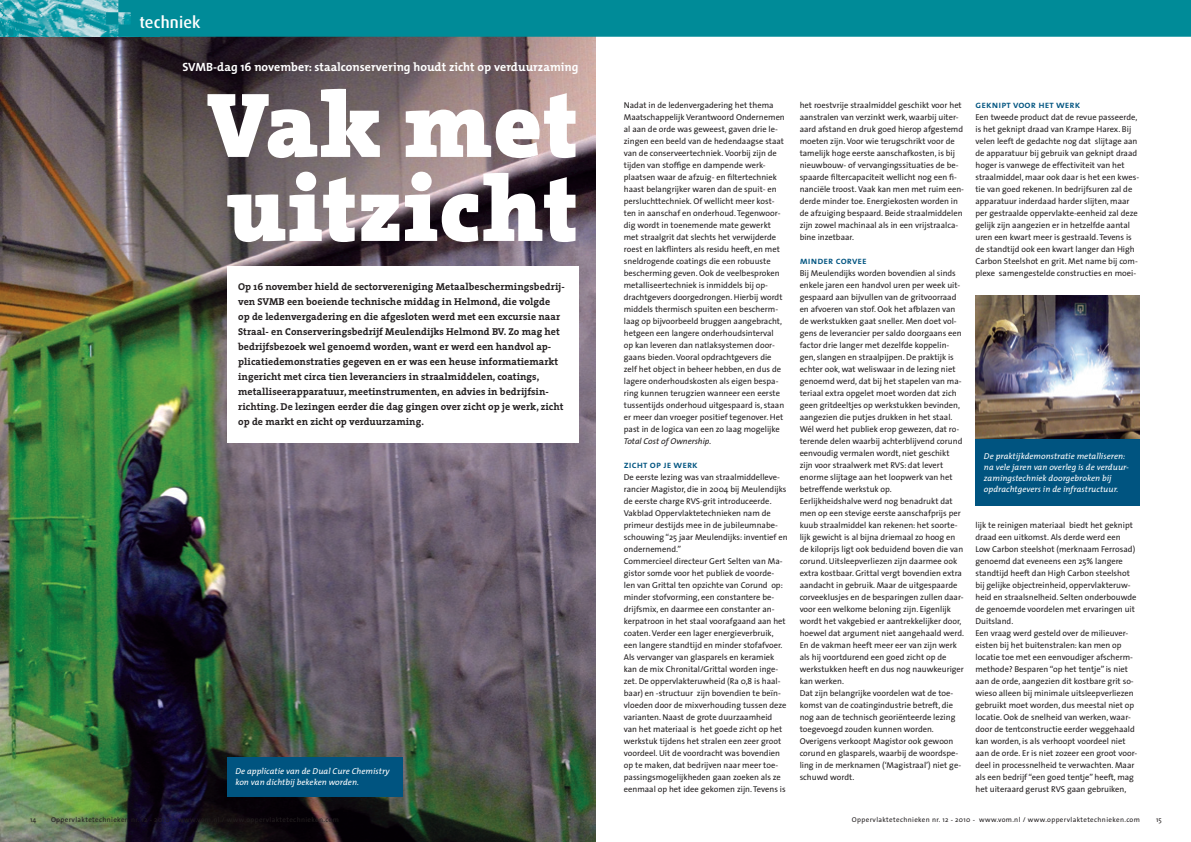
<style>
.page{position:relative;width:1191px;height:842px;background:#fff}
.page>*{position:absolute;margin:0;border:0;box-sizing:border-box;transform-origin:0 0}
.kop{font:900 93px "The Serif";letter-spacing:.01em;color:#fff}
.t1{font:500 16.2px "Dax";letter-spacing:.01em;color:#fff}
.chapeau{font:700 12px "The Mix";letter-spacing:.005em;color:#fff}
.intro{font:700 10px/15px "The Serif";letter-spacing:.005em;color:#231f20}
.subkop{font:10px "The Mix Semi Bold Caps";letter-spacing:.01em;color:#005480}
.platte_tekst{font:8.5px/12px "The Sans";color:#231f20}
.bijschrift{font:italic 8.5px/11px "The Mix";letter-spacing:.005em;color:#fff}
.t2{font:7px "The Sans";letter-spacing:.05em;color:#231f20}
.s1{font-style:italic}
</style>
<div class="page">
<img style="left:0;top:37px;width:595px;height:805px">
<img style="left:0;top:0;width:106px;height:37px">
<div style="left:106px;top:0;width:1085px;height:37px;background:#008b98"></div>
<div style="left:227px;top:266px;width:351px;height:176px;background:#fff"></div>
<img style="left:975px;top:296px;width:165px;height:143px">
<div style="left:975px;top:439px;width:165px;height:67px;background:#005480"></div>
<div style="left:227px;top:757px;width:176px;height:40px;background:#005480"></div>
<p class="t1" style="left:139px;top:14px;width:63px">techniek</p>
<p class="chapeau" style="left:183px;top:57px;width:397px">SVMB-dag 16 november: staalconservering houdt zicht op verduurzaming</p>
<p class="kop" style="left:206px;top:47px;width:373px">Vak met</p>
<p class="kop" style="left:226px;top:131px;width:354px">uitzicht</p>
<p class="intro" style="left:238px;top:279px;width:328px">Op 16 november hield de sectorvereniging Metaalbeschermingsbedrij&shy;ven SVMB een boeiende technische middag in Helmond, die volgde<br>op de ledenvergadering en die afgesloten werd met een excursie naar Straal- en Conserveringsbedrijf Meulendijks Helmond BV. Zo mag het bedrijfsbezoek wel genoemd worden, want er werd een handvol ap&shy;plicatiedemonstraties gegeven en er was een heuse informatiemarkt ingericht met circa tien leveranciers in straalmiddelen, coatings, metalliseerapparatuur, meetinstrumenten, en advies in bedrijfsin&shy;richting. De lezingen eerder die dag gingen over zicht op je werk, zicht op de markt en zicht op verduurzaming.</p>
<p class="bijschrift" style="left:235px;top:766px;width:156px">De applicatie van de Dual Cure Chemistry kon van dichtbij bekeken worden.</p>
<p class="platte_tekst" style="left:624px;top:99px;width:162px">Nadat in de ledenvergadering het thema Maatschappelijk Verantwoord Ondernemen al aan de orde was geweest, gaven drie le&shy;zingen een beeld van de hedendaagse staat van de conserveertechniek. Voorbij zijn de tijden van stoffige en dampende werk&shy;plaatsen waar de afzuig- en filtertechniek haast belangrijker waren dan de spuit- en persluchttechniek. Of wellicht meer kost&shy;ten in aanschaf en onderhoud. Tegenwoor&shy;dig wordt in toenemende mate gewerkt met straalgrit dat slechts het verwijderde roest en lakflinters als residu heeft, en met sneldrogende coatings die een robuuste bescherming geven. Ook de veelbesproken metalliseertechniek is inmiddels bij op&shy;drachtgevers doorgedrongen. Hierbij wordt middels thermisch spuiten een bescherm&shy;laag op bijvoorbeeld bruggen aangebracht, hetgeen een langere onderhoudsinterval op kan leveren dan natlaksystemen door&shy;gaans bieden. Vooral opdrachtgevers die zelf het object in beheer hebben, en dus de lagere onderhoudskosten als eigen bespa&shy;ring kunnen terugzien wanneer een eerste tussentijds onderhoud uitgespaard is, staan er meer dan vroeger positief tegenover. Het past in de logica van een zo laag mogelijke <span class="s1">Total Cost of Ownership.</span></p>
<p class="subkop" style="left:624px;top:456px;width:75px">zicht op je werk</p>
<p class="platte_tekst" style="left:624px;top:471px;width:165px">De eerste lezing was van straalmiddelleve&shy;rancier Magistor, die in 2004 bij Meulendijks de eerste charge RVS-grit introduceerde.<br>Vakblad Oppervlaktetechnieken nam de primeur destijds mee in de jubileumnabe&shy;schouwing “25 jaar Meulendijks: inventief en ondernemend.”</p>
<p class="platte_tekst" style="left:624px;top:555px;width:164px">Commercieel directeur Gert Selten van Ma&shy;gistor somde voor het publiek de voorde&shy;len van Grittal ten opzichte van Corund op: minder stofvorming, een constantere be&shy;drijfsmix, en daarmee een constanter an&shy;kerpatroon in het staal voorafgaand aan het coaten. Verder een lager energieverbruik, een langere standtijd en minder stofafvoer.<br>Als vervanger van glasparels en keramiek kan de mix Chronital/Grittal worden inge&shy;zet. De oppervlakteruwheid (Ra 0,8 is haal&shy;baar) en -structuur zijn bovendien te beïn&shy;vloeden door de mixverhouding tussen deze varianten. Naast de grote duurzaamheid van het materiaal is het goede zicht op het werkstuk tijdens het stralen een zeer groot voordeel. Uit de voordracht was bovendien op te maken, dat bedrijven naar meer toe&shy;passingsmogelijkheden gaan zoeken als ze eenmaal op het idee gekomen zijn. Tevens is</p>
<p class="platte_tekst" style="left:799px;top:99px;width:166px">het roestvrije straalmiddel geschikt voor het aanstralen van verzinkt werk, waarbij uiter&shy;aard afstand en druk goed hierop afgestemd moeten zijn. Voor wie terugschrikt voor de tamelijk hoge eerste aanschafkosten, is bij nieuwbouw- of vervangingssituaties de be&shy;spaarde filtercapaciteit wellicht nog een fi&shy;nanciële troost. Vaak kan men met ruim een&shy;derde minder toe. Energiekosten worden in de afzuiging bespaard. Beide straalmiddelen zijn zowel machinaal als in een vrijstraalca&shy;bine inzetbaar.</p>
<p class="subkop" style="left:799px;top:252px;width:69px">minder corvee</p>
<p class="platte_tekst" style="left:799px;top:267px;width:164px">Bij Meulendijks worden bovendien al sinds enkele jaren een handvol uren per week uit&shy;gespaard aan bijvullen van de gritvoorraad en afvoeren van stof. Ook het afblazen van de werkstukken gaat sneller. Men doet vol&shy;gens de leverancier per saldo doorgaans een factor drie langer met dezelfde koppelin&shy;gen, slangen en straalpijpen. De praktijk is echter ook, wat weliswaar in de lezing niet genoemd werd, dat bij het stapelen van ma&shy;teriaal extra opgelet moet worden dat zich geen gritdeeltjes op werkstukken bevinden, aangezien die putjes drukken in het staal.<br>Wél werd het publiek erop gewezen, dat ro&shy;terende delen waarbij achterblijvend corund eenvoudig vermalen wordt, niet geschikt zijn voor straalwerk met RVS: dat levert enorme slijtage aan het loopwerk van het betreffende werkstuk op.</p>
<p class="platte_tekst" style="left:799px;top:495px;width:166px">Eerlijkheidshalve werd nog benadrukt dat men op een stevige eerste aanschafprijs per kuub straalmiddel kan rekenen: het soorte&shy;lijk gewicht is al bijna driemaal zo hoog en de kiloprijs ligt ook beduidend boven die van corund. Uitsleepverliezen zijn daarmee ook extra kostbaar. Grittal vergt bovendien extra aandacht in gebruik. Maar de uitgespaarde corveeklusjes en de besparingen zullen daar&shy;voor een welkome beloning zijn. Eigenlijk wordt het vakgebied er aantrekkelijker door, hoewel dat argument niet aangehaald werd.<br>En de vakman heeft meer eer van zijn werk als hij voortdurend een goed zicht op de werkstukken heeft en dus nog nauwkeuriger kan werken.</p>
<p class="platte_tekst" style="left:799px;top:687px;width:157px">Dat zijn belangrijke voordelen wat de toe&shy;komst van de coatingindustrie betreft, die nog aan de technisch georiënteerde lezing toegevoegd zouden kunnen worden.</p>
<p class="platte_tekst" style="left:799px;top:735px;width:163px">Overigens verkoopt Magistor ook gewoon corund en glasparels, waarbij de woordspe&shy;ling in de merknamen (‘Magistraal’) niet ge&shy;schuwd wordt.</p>
<p class="subkop" style="left:975px;top:96px;width:106px">geknipt voor het werk</p>
<p class="platte_tekst" style="left:975px;top:111px;width:165px">Een tweede product dat de revue passeerde, is het geknipt draad van Krampe Harex. Bij velen leeft de gedachte nog dat slijtage aan de apparatuur bij gebruik van geknipt draad hoger is vanwege de effectiviteit van het straalmiddel, maar ook daar is het een kwes&shy;tie van goed rekenen. In bedrijfsuren zal de apparatuur inderdaad harder slijten, maar per gestraalde oppervlakte-eenheid zal deze gelijk zijn aangezien er in hetzelfde aantal uren een kwart meer is gestraald. Tevens is de standtijd ook een kwart langer dan High Carbon Steelshot en grit. Met name bij com&shy;plexe samengestelde constructies en moei-</p>
<p class="bijschrift" style="left:984px;top:451px;width:147px">De praktijkdemonstratie metalliseren: na vele jaren van overleg is de verduur&shy;zamingstechniek doorgebroken bij opdrachtgevers in de infrastructuur.</p>
<p class="platte_tekst" style="left:975px;top:519px;width:162px">lijk te reinigen materiaal biedt het geknipt draad een uitkomst. Als derde werd een Low Carbon steelshot (merknaam Ferrosad) genoemd dat eveneens een 25% langere standtijd heeft dan High Carbon steelshot bij gelijke objectreinheid, oppervlakteruw&shy;heid en straalsnelheid. Selten onderbouwde de genoemde voordelen met ervaringen uit Duitsland.</p>
<p class="platte_tekst" style="left:975px;top:627px;width:163px">Een vraag werd gesteld over de milieuver&shy;eisten bij het buitenstralen: kan men op locatie toe met een eenvoudiger afscherm&shy;methode? Besparen “op het tentje” is niet aan de orde, aangezien dit kostbare grit so&shy;wieso alleen bij minimale uitsleepverliezen gebruikt moet worden, dus meestal niet op locatie. Ook de snelheid van werken, waar&shy;door de tentconstructie eerder weggehaald kan worden, is als verhoopt voordeel niet aan de orde. Er is niet zozeer een groot voor&shy;deel in processnelheid te verwachten. Maar als een bedrijf “een goed tentje” heeft, mag het uiteraard gerust RVS gaan gebruiken,</p>
<p class="t2" style="left:30px;top:813px;width:8px">14</p>
<p class="t2" style="left:852px;top:813px;width:289px">Oppervlaktetechnieken nr. 12 - 2010 - www.vom.nl / www.oppervlaktetechnieken.com</p>
<p class="t2" style="left:1156px;top:813px;width:7px">15</p>
</div>
